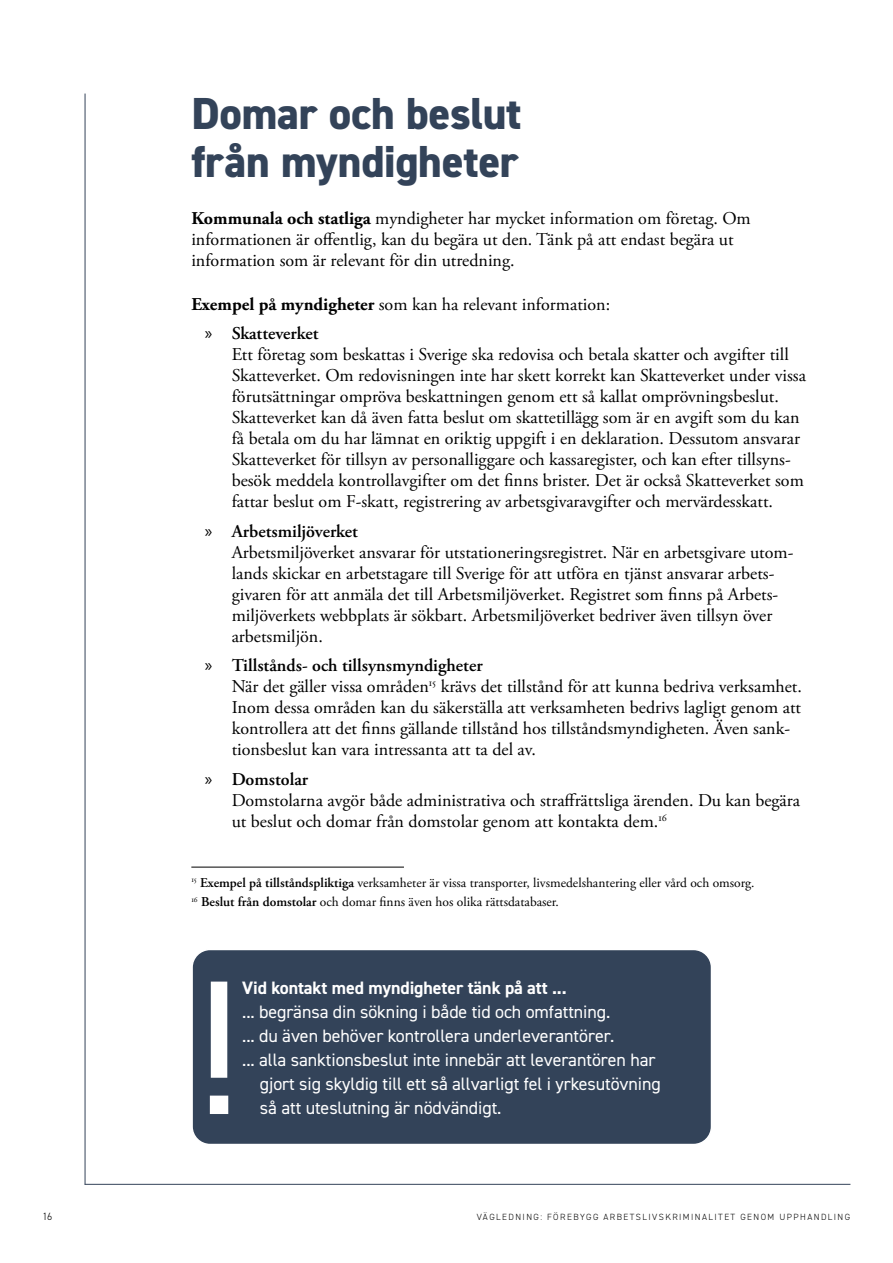
<style>
.page{position:relative;width:893px;height:1263px;background:#fff}
.page>*{position:absolute;margin:0;border:0;box-sizing:border-box;transform-origin:0 0}
.t1{font:191.85px "DIN2014";color:#fff}
.Rubbe{font:800 45px/48px "DIN2014";letter-spacing:-.005em;color:#334359}
.EBM_bread_ui{font:18px/21px "Adobe Garamond Pro";color:#000}
.t2{font:18px/24px "DIN2014";letter-spacing:-.005em;color:#fff}
.EBM_fakta_bröd_ui{font:700 18px "DIN2014";letter-spacing:-.005em;color:#fff}
.t3{font:13.5px "Adobe Garamond Pro";color:#000}
.t4{font:300 10.5px "DIN2014";color:#000}
.t5{font:300 9px "DIN2014";letter-spacing:.16em;color:#000}
.s1{font-weight:700}
.s2{font-family:"Myriad Pro"}
.s3{font-weight:600}
</style>
<div class="page">
<hr style="left:191px;top:867px;width:213px;height:1px;background:#000">
<hr style="left:85px;top:94px;width:1px;height:1091px;background:#334359">
<hr style="left:85px;top:1184px;width:765px;height:1px;background:#334359">
<div style="left:192px;top:949px;width:519px;height:195px;background:#334359;border-radius:18px"></div>
<div style="left:191px;top:949px;width:521px;height:196px;border:2px solid #fff;border-radius:18px"></div>
<hr style="left:892px;top:0;width:1px;height:1263px;background:#e7e7eb">
<h2 class="Rubbe" style="left:191px;top:89px;width:332px">Domar och beslut från myndigheter</h2>
<p class="EBM_bread_ui" style="left:191px;top:209px;width:561px"><span class="s1">Kommunala och statliga</span> myndigheter har mycket information om företag. Om informationen är offentlig, kan du begära ut den. Tänk på att endast begära ut information som är relevant för din utredning.</p>
<p class="EBM_bread_ui" style="left:191px;top:294px;width:420px"><span class="s1">Exempel på myndigheter</span> som kan ha relevant information:</p>
<p class="EBM_bread_ui" style="left:232px;top:324px;width:576px;text-indent:-27px"><span class="s2">»</span> <span class="s3">Skatteverket<br></span>Ett företag som beskattas i Sverige ska redovisa och betala skatter och avgifter till Skatteverket. Om redovisningen inte har skett korrekt kan Skatteverket under vissa förutsättningar ompröva beskattningen genom ett så kallat omprövningsbeslut.<br>Skatteverket kan då även fatta beslut om skattetillägg som är en avgift som du kan få betala om du har lämnat en oriktig uppgift i en deklaration. Dessutom ansvarar Skatteverket för tillsyn av personalliggare och kassaregister, och kan efter tillsyns&shy;besök meddela kontrollavgifter om det finns brister. Det är också Skatteverket som fattar beslut om F-skatt, registrering av arbetsgivaravgifter och mervärdesskatt.</p>
<p class="EBM_bread_ui" style="left:232px;top:521px;width:563px;text-indent:-27px"><span class="s2">»</span> <span class="s3">Arbetsmiljöverket<br></span>Arbetsmiljöverket ansvarar för utstationeringsregistret. När en arbetsgivare utom&shy;lands skickar en arbetstagare till Sverige för att utföra en tjänst ansvarar arbets&shy;givaren för att anmäla det till Arbetsmiljöverket. Registret som finns på Arbets&shy;miljöverkets webbplats är sökbart. Arbetsmiljöverket bedriver även tillsyn över arbetsmiljön.</p>
<p class="EBM_bread_ui" style="left:232px;top:656px;width:572px;text-indent:-27px"><span class="s2">»</span> <span class="s3">Tillstånds- och tillsynsmyndigheter<br></span>När det gäller vissa områden<sup>15</sup> krävs det tillstånd för att kunna bedriva verksamhet.<br>Inom dessa områden kan du säkerställa att verksamheten bedrivs lagligt genom att kontrollera att det finns gällande tillstånd hos tillståndsmyndigheten. Även sank&shy;tionsbeslut kan vara intressanta att ta del av.</p>
<p class="EBM_bread_ui" style="left:232px;top:769px;width:570px;text-indent:-27px"><span class="s2">»</span> <span class="s3">Domstolar<br></span>Domstolarna avgör både administrativa och straffrättsliga ärenden. Du kan begära ut beslut och domar från domstolar genom att kontakta dem.<sup>16</sup></p>
<p class="t3" style="left:191px;top:874px;width:565px"><sup>15</sup> <span class="s3">Exempel på tillståndspliktiga</span> verksamheter är vissa transporter, livsmedelshantering eller vård och omsorg.</p>
<p class="t3" style="left:191px;top:894px;width:369px"><sup>16</sup> <span class="s3">Beslut från domstolar</span> och domar finns även hos olika rättsdatabaser.</p>
<h1 class="t1" style="left:198px;top:928px;width:43px">!</h1>
<p class="EBM_fakta_bröd_ui" style="left:242px;top:976px;width:326px">Vid kontakt med myndigheter tänk på att ...</p>
<p class="t2" style="left:215px;top:999px;width:397px"><span class="s2">»</span> ... begränsa din sökning i både tid och omfattning.</p>
<p class="t2" style="left:215px;top:1023px;width:400px"><span class="s2">»</span> ... du även behöver kontrollera underleverantörer.</p>
<p class="t2" style="left:260px;top:1047px;width:403px;text-indent:-45px"><span class="s2">»</span> ... alla sanktionsbeslut inte innebär att leverantören har gjort sig skyldig till ett så allvarligt fel i yrkesutövning så att uteslutning är nödvändigt.</p>
<p class="t4" style="left:43px;top:1210px;width:11px">16</p>
<p class="t5" style="left:477px;top:1212px;width:375px">VÄGLEDNING: FÖREBYGG ARBETSLIVSKRIMINALITET GENOM UPPHANDLING</p>
</div>
